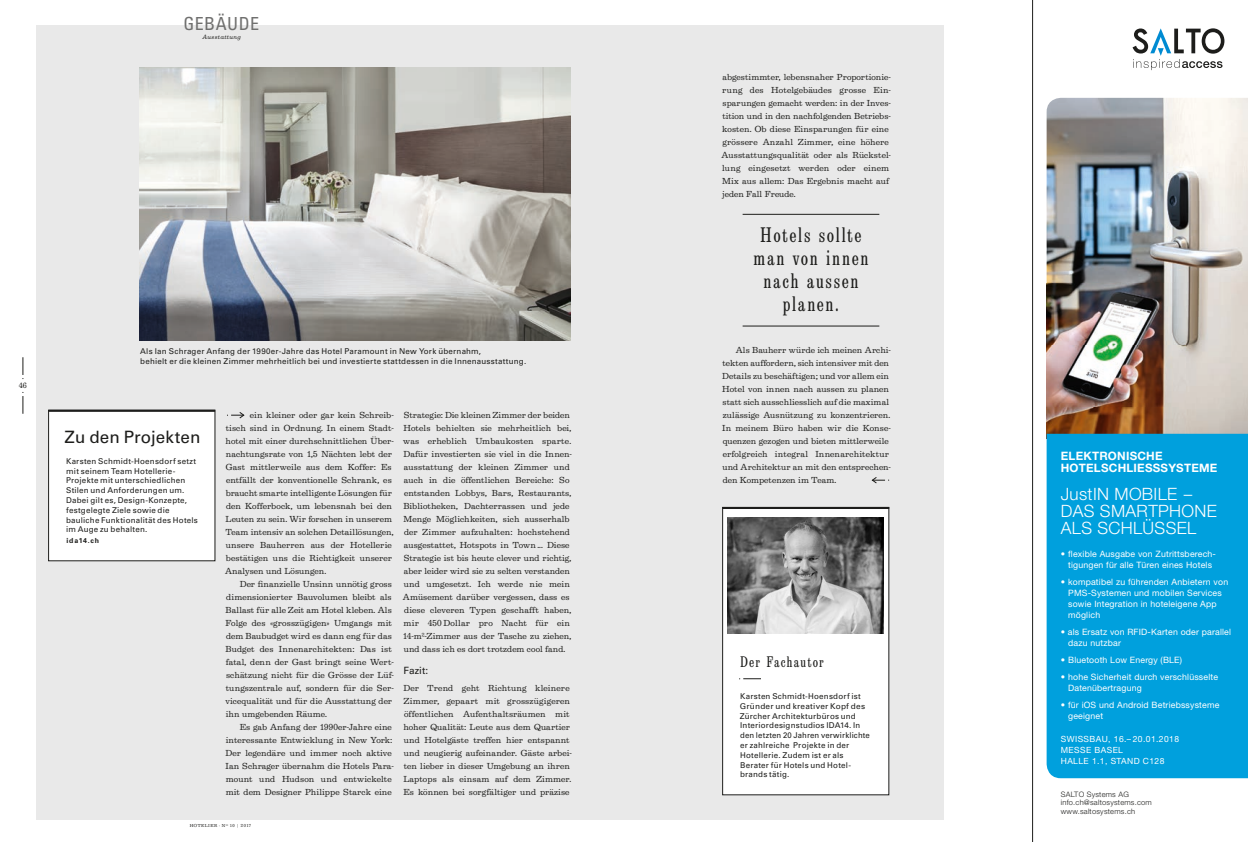
<style>
.page{position:relative;width:1248px;height:842px;background:#fff}
.page>*{position:absolute;margin:0;border:0;box-sizing:border-box;transform-origin:0 0}
.t1{font:22px/23px "Egizio URW Con";letter-spacing:.075em;color:#1d1d1b;text-align:center}
.t2{font:condensed 18px "Univers LT Pro";letter-spacing:.02em;color:#70706f}
.t3{font:300 17px/17px "Helvetica Neue";letter-spacing:.02em;color:#fff}
.t4{font:17px "Univers LT Pro 55 Roman";letter-spacing:.005em;color:#1d1d1b}
.t5{font:16px "Egizio T Cond Ro 1";letter-spacing:.075em;color:#1d1d1b}
.t6{font:700 11.6px/12.6px "Helvetica Neue";letter-spacing:.02em;color:#fff}
.t7{font:10px "Univers LT Pro 55 Roman";letter-spacing:.005em;color:#1d1d1b}
.t8{font:9.1px/13px "Egizio URW";letter-spacing:.01em;color:#1d1d1b}
.t9{font:8.8px/11px "Helvetica Neue";letter-spacing:.02em;color:#fff}
.t10{font:8.5px/11px "Helvetica Neue";letter-spacing:.05em;color:#fff}
.t11{font:8px/9.8px "Univers LT Pro 55 Roman";letter-spacing:.025em;color:#1d1d1b}
.t12{font:8px "Egizio URW";color:#1d1d1b}
.t13{font:300 7.5px/8.5px "Helvetica Neue";letter-spacing:.03em;color:#1d1d1b}
.t14{font:700 7px "Univers LT Pro 65";letter-spacing:.115em;color:#1d1d1b}
.t15{font:italic 6.5px "Egizio URW";letter-spacing:.055em;color:#1d1d1b}
.t16{font:4.5px "Egizio URW";letter-spacing:.105em;color:#1d1d1b}
</style>
<div class="page">
<svg style="left:22px;top:357px;width:2px;height:22px"></svg>
<svg style="left:22px;top:392px;width:2px;height:22px"></svg>
<div style="left:37px;top:26px;width:907px;height:794px;background:#e9e9e9"></div>
<img style="left:140px;top:67px;width:430px;height:273px">
<svg style="left:227px;top:412px;width:17px;height:6px"></svg>
<hr style="left:742px;top:214px;width:137px;height:1px;background:#1d1d1b">
<hr style="left:742px;top:326px;width:137px;height:1px;background:#1d1d1b">
<img style="left:1046px;top:98px;width:201px;height:336px">
<img style="left:1046px;top:283px;width:139px;height:151px">
<svg style="left:1132px;top:28px;width:92px;height:42px"></svg>
<div style="left:1046px;top:434px;width:201px;height:344px;background:#00a0dd"></div>
<hr style="left:1032px;top:0;width:1px;height:842px;background:#1d1d1b">
<svg style="left:871px;top:477px;width:18px;height:6px"></svg>
<div style="left:722px;top:507px;width:166px;height:288px;background:#fff"></div>
<div style="left:722px;top:507px;width:167px;height:288px;border:1px solid #1d1d1b"></div>
<img style="left:727px;top:517px;width:156px;height:117px">
<hr style="left:722px;top:507px;width:167px;height:2px;background:#1d1d1b">
<svg style="left:739px;top:678px;width:22px;height:1px"></svg>
<div style="left:49px;top:410px;width:166px;height:151px;background:#fff"></div>
<div style="left:48px;top:410px;width:167px;height:151px;border:1px solid #1d1d1b"></div>
<hr style="left:48px;top:410px;width:167px;height:2px;background:#1d1d1b">
<h2 class="t2" style="left:183px;top:12px;width:77px">GEBÄUDE</h2>
<p class="t15" style="left:202px;top:33px;width:40px">Ausstattung</p>
<p class="t12" style="left:19px;top:381px;width:10px">46</p>
<p class="t11" style="left:140px;top:346px;width:387px">Als Ian Schrager Anfang der 1990er-Jahre das Hotel Paramount in New York übernahm,<br>behielt er die kleinen Zimmer mehrheitlich bei und investierte stattdessen in die Innenausstattung.</p>
<h3 class="t4" style="left:65px;top:425px;width:137px">Zu den Projekten</h3>
<p class="t11" style="left:66px;top:456px;width:133px">Karsten Schmidt-Hoensdorf setzt mit seinem Team Hotellerie-<br>Projekte mit unterschiedlichen<br>Stilen und Anforderungen um.<br>Dabei gilt es, Design-Konzepte, festgelegte Ziele sowie die bauliche Funktionalität des Hotels im Auge zu behalten.</p>
<p class="t14" style="left:66px;top:536px;width:34px">ida14.ch</p>
<p class="t8" style="left:225px;top:409px;width:170px;text-indent:25px">ein kleiner oder gar kein Schreib&shy;tisch sind in Ordnung. In einem Stadt&shy;hotel mit einer durchschnittlichen Über&shy;nachtungsrate von 1,5 Nächten lebt der Gast mittlerweile aus dem Koffer: Es entfällt der konventionelle Schrank, es braucht smarte intelligente Lösungen für den Kofferbock, um lebensnah bei den Leuten zu sein. Wir forschen in unserem Team intensiv an solchen Detaillösungen, unsere Bauherren aus der Hotellerie bestätigen uns die Richtigkeit unserer Analysen und Lösungen.</p>
<p class="t8" style="left:225px;top:578px;width:170px;text-indent:14px">Der finanzielle Unsinn unnötig gross dimensionierter Bauvolumen bleibt als Ballast für alle Zeit am Hotel kleben. Als Folge des «grosszügigen» Umgangs mit dem Baubudget wird es dann eng für das Budget des Innenarchitekten: Das ist fatal, denn der Gast bringt seine Wert&shy;schätzung nicht für die Grösse der Lüf&shy;tungszentrale auf, sondern für die Ser&shy;vicequalität und für die Ausstattung der ihn umgebenden Räume.</p>
<p class="t8" style="left:225px;top:721px;width:170px;text-indent:14px">Es gab Anfang der 1990er-Jahre eine interessante Entwicklung in New York:<br>Der legendäre und immer noch aktive Ian Schrager übernahm die Hotels Para&shy;mount und Hudson und entwickelte mit dem Designer Philippe Starck eine</p>
<p class="t8" style="left:403px;top:409px;width:170px">Strategie: Die kleinen Zimmer der beiden Hotels behielten sie mehrheitlich bei, was erheblich Umbaukosten sparte.<br>Dafür investierten sie viel in die Innen&shy;ausstattung der kleinen Zimmer und auch in die öffentlichen Bereiche: So entstanden Lobbys, Bars, Restaurants, Bibliotheken, Dachterrassen und jede Menge Möglichkeiten, sich ausserhalb der Zimmer aufzuhalten: hochstehend ausgestattet, Hotspots in Town ... Diese Strategie ist bis heute clever und richtig, aber leider wird sie zu selten verstanden und umgesetzt. Ich werde nie mein Amüsement darüber vergessen, dass es diese cleveren Typen geschafft haben, mir 450 Dollar pro Nacht für ein 14-m²-Zimmer aus der Tasche zu ziehen, und dass ich es dort trotzdem cool fand.</p>
<p class="t7" style="left:403px;top:664px;width:26px">Fazit:</p>
<p class="t8" style="left:403px;top:682px;width:170px">Der Trend geht Richtung kleinere Zimmer, gepaart mit grosszügigeren öffentlichen Aufenthaltsräumen mit hoher Qualität: Leute aus dem Quartier und Hotelgäste treffen hier entspannt und neugierig aufeinander. Gäste arbei&shy;ten lieber in dieser Umgebung an ihren Laptops als einsam auf dem Zimmer.<br>Es können bei sorgfältiger und präzise</p>
<p class="t16" style="left:190px;top:823px;width:63px">HOTELIER · N<sup>O</sup> 10 | 2017</p>
<p class="t8" style="left:721px;top:71px;width:171px">abgestimmter, lebensnaher Proportionie&shy;rung des Hotelgebäudes grosse Ein&shy;sparungen gemacht werden: in der Inves&shy;tition und in den nachfolgenden Betriebs&shy;kosten. Ob diese Einsparungen für eine grössere Anzahl Zimmer, eine höhere Ausstattungsqualität oder als Rückstel&shy;lung eingesetzt werden oder einem Mix aus allem: Das Ergebnis macht auf jeden Fall Freude.</p>
<h1 class="t1" style="left:753px;top:224px;width:116px">Hotels sollte man von innen nach aussen planen.</h1>
<p class="t8" style="left:722px;top:344px;width:170px;text-indent:14px">Als Bauherr würde ich meinen Archi&shy;tekten auffordern, sich intensiver mit den Details zu beschäftigen; und vor allem ein Hotel von innen nach aussen zu planen statt sich ausschliesslich auf die maximal zulässige Ausnützung zu konzentrieren.<br>In meinem Büro haben wir die Konse&shy;quenzen gezogen und bieten mittlerweile erfolgreich integral Innenarchitektur und Architektur an mit den entsprechen&shy;den Kompetenzen im Team.</p>
<h3 class="t5" style="left:740px;top:654px;width:85px">Der Fachautor</h3>
<p class="t11" style="left:739px;top:691px;width:132px">Karsten Schmidt-Hoensdorf ist<br>Gründer und kreativer Kopf des<br>Zürcher Architekturbüros und<br>Interiordesignstudios IDA14. In den letzten 20 Jahren verwirklichte er zahlreiche Projekte in der<br>Hotellerie. Zudem ist er als<br>Berater für Hotels und Hotel&shy;brands tätig.</p>
<p class="t6" style="left:1060px;top:449px;width:158px">ELEKTRONISCHE<br>HOTELSCHLIESSSYSTEME</p>
<h3 class="t3" style="left:1060px;top:485px;width:158px">JustIN MOBILE –<br>DAS SMARTPHONE<br>ALS SCHLÜSSEL</h3>
<p class="t9" style="left:1060px;top:549px;width:157px;text-align:center">• flexible Ausgabe von Zutrittsberech&shy;tigungen für alle Türen eines Hotels</p>
<p class="t9" style="left:1068px;top:577px;width:161px;text-indent:-7px">• kompatibel zu führenden Anbietern von<br>PMS-Systemen und mobilen Services sowie Integration in hoteleigene App möglich</p>
<p class="t9" style="left:1068px;top:627px;width:164px;text-indent:-7px">• als Ersatz von RFID-Karten oder parallel dazu nutzbar</p>
<p class="t9" style="left:1060px;top:655px;width:123px">• Bluetooth Low Energy (BLE)</p>
<p class="t9" style="left:1068px;top:672px;width:151px;text-indent:-7px">• hohe Sicherheit durch verschlüsselte<br>Datenübertragung</p>
<p class="t9" style="left:1068px;top:700px;width:153px;text-indent:-7px">• für iOS und Android Betriebssysteme geeignet</p>
<p class="t10" style="left:1060px;top:733px;width:120px">SWISSBAU, 16.– 20.01.2018<br>MESSE BASEL<br>HALLE 1.1, STAND C128</p>
<p class="t13" style="left:1060px;top:789px;width:93px">SALTO Systems AG info.ch@saltosystems.com www.saltosystems.ch</p>
</div>
